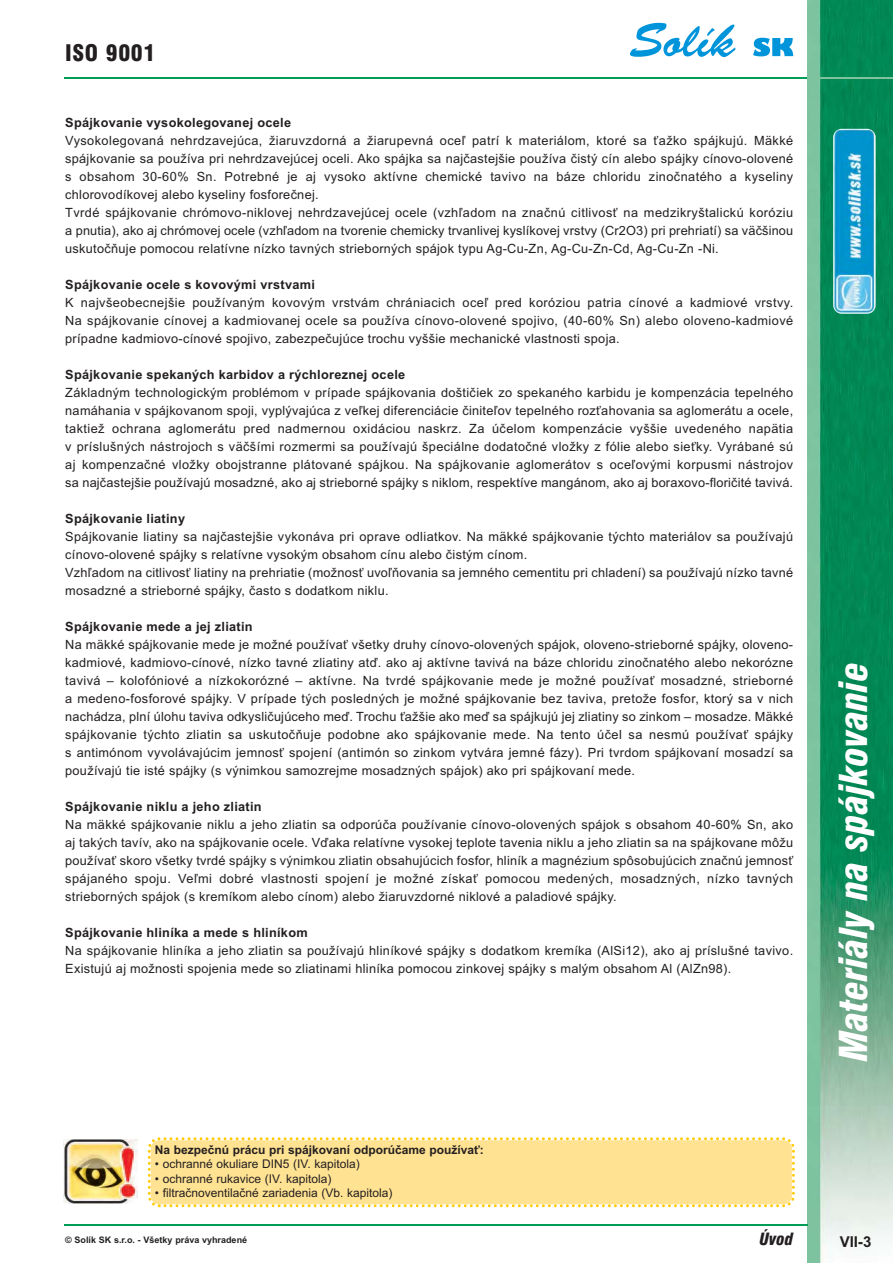
<style>
.page{position:relative;width:893px;height:1263px;background:#fff}
.page>*{position:absolute;margin:0;border:0;box-sizing:border-box;transform-origin:0 0}
.t1{font:italic 37.5px "Swis 721 Blk Cn EU";color:#fff}
.t2{font:21px "Swis 721 Blk Cn PL";letter-spacing:.03em;color:#231f20}
.t3{font:italic 16.5px "Swis 721 Blk Cn EU";color:#231f20}
.t4{font:700 15px "Arial";color:#231f20}
.t5{font:12.75px/18px "Arial";letter-spacing:.02em;color:#231f20;text-align:justify}
.t6{font:700 12.75px "Arial";letter-spacing:.02em;color:#231f20}
.t7{font:12px "Arial";color:#231f20}
.t8{font:700 12px "Arial";color:#231f20}
.t9{font:700 9px "Arial";color:#231f20}
</style>
<div class="page">
<img style="left:808px;top:0;width:85px;height:1263px">
<hr style="left:64px;top:77px;width:744px;height:1px;background:#009d57">
<hr style="left:808px;top:77px;width:85px;height:1px;background:#7cc39e">
<hr style="left:64px;top:1224px;width:744px;height:2px;background:#009d57">
<svg style="left:630px;top:23px;width:163px;height:34px"></svg>
<img style="left:833px;top:129px;width:42px;height:185px;border-radius:8px">
<svg style="left:147px;top:1137px;width:648px;height:71px;background:#ffe395"></svg>
<img style="left:64px;top:1139px;width:73px;height:65px">
<h2 class="t2" style="left:65px;top:40px;width:92px">ISO 9001</h2>
<p class="t6" style="left:65px;top:118px;width:227px">Spájkovanie vysokolegovanej ocele</p>
<p class="t5" style="left:65px;top:133px;width:729px;text-align:left">Vysokolegovaná nehrdzavejúca, žiaruvzdorná a žiarupevná oceľ patrí k materiálom, ktoré sa ťažko spájkujú. Mäkké spájkovanie sa používa pri nehrdzavejúcej oceli. Ako spájka sa najčastejšie používa čistý cín alebo spájky cínovo-olovené s obsahom 30-60% Sn. Potrebné je aj vysoko aktívne chemické tavivo na báze chloridu zinočnatého a kyseliny chlorovodíkovej alebo kyseliny fosforečnej.<br>Tvrdé spájkovanie chrómovo-niklovej nehrdzavejúcej ocele (vzhľadom na značnú citlivosť na medzikryštalickú koróziu a pnutia), ako aj chrómovej ocele (vzhľadom na tvorenie chemicky trvanlivej kyslíkovej vrstvy (Cr2O3) pri prehriatí) sa väčšinou uskutočňuje pomocou relatívne nízko tavných strieborných spájok typu Ag-Cu-Zn, Ag-Cu-Zn-Cd, Ag-Cu-Zn -Ni.</p>
<p class="t6" style="left:65px;top:280px;width:251px">Spájkovanie ocele s kovovými vrstvami</p>
<p class="t5" style="left:65px;top:295px;width:729px">K najvšeobecnejšie používaným kovovým vrstvám chrániacich oceľ pred koróziou patria cínové a kadmiové vrstvy.<br>Na spájkovanie cínovej a kadmiovanej ocele sa používa cínovo-olovené spojivo, (40-60% Sn) alebo oloveno-kadmiové prípadne kadmiovo-cínové spojivo, zabezpečujúce trochu vyššie mechanické vlastnosti spoja.</p>
<p class="t6" style="left:65px;top:370px;width:341px">Spájkovanie spekaných karbidov a rýchloreznej ocele</p>
<p class="t5" style="left:65px;top:384px;width:729px">Základným technologickým problémom v prípade spájkovania doštičiek zo spekaného karbidu je kompenzácia tepelného namáhania v spájkovanom spoji, vyplývajúca z veľkej diferenciácie činiteľov tepelného rozťahovania sa aglomerátu a ocele, taktiež ochrana aglomerátu pred nadmernou oxidáciou naskrz. Za účelom kompenzácie vyššie uvedeného napätia v príslušných nástrojoch s väčšími rozmermi sa používajú špeciálne dodatočné vložky z fólie alebo sieťky. Vyrábané sú aj kompenzačné vložky obojstranne plátované spájkou. Na spájkovanie aglomerátov s oceľovými korpusmi nástrojov sa najčastejšie používajú mosadzné, ako aj strieborné spájky s niklom, respektíve mangánom, ako aj boraxovo-floričité tavivá.</p>
<p class="t6" style="left:65px;top:514px;width:121px">Spájkovanie liatiny</p>
<p class="t5" style="left:65px;top:528px;width:729px;text-align:left">Spájkovanie liatiny sa najčastejšie vykonáva pri oprave odliatkov. Na mäkké spájkovanie týchto materiálov sa používajú cínovo-olovené spájky s relatívne vysokým obsahom cínu alebo čistým cínom.<br>Vzhľadom na citlivosť liatiny na prehriatie (možnosť uvoľňovania sa jemného cementitu pri chladení) sa používajú nízko tavné mosadzné a strieborné spájky, často s dodatkom niklu.</p>
<p class="t6" style="left:65px;top:622px;width:189px">Spájkovanie mede a jej zliatin</p>
<p class="t5" style="left:65px;top:636px;width:729px">Na mäkké spájkovanie mede je možné používať všetky druhy cínovo-olovených spájok, oloveno-strieborné spájky, oloveno&shy;kadmiové, kadmiovo-cínové, nízko tavné zliatiny atď. ako aj aktívne tavivá na báze chloridu zinočnatého alebo nekorózne tavivá – kolofóniové a nízkokorózné – aktívne. Na tvrdé spájkovanie mede je možné používať mosadzné, strieborné a medeno-fosforové spájky. V prípade tých posledných je možné spájkovanie bez taviva, pretože fosfor, ktorý sa v nich nachádza, plní úlohu taviva odkysličujúceho meď. Trochu ťažšie ako meď sa spájkujú jej zliatiny so zinkom – mosadze. Mäkké spájkovanie týchto zliatin sa uskutočňuje podobne ako spájkovanie mede. Na tento účel sa nesmú používať spájky s antimónom vyvolávajúcim jemnosť spojení (antimón so zinkom vytvára jemné fázy). Pri tvrdom spájkovaní mosadzí sa používajú tie isté spájky (s výnimkou samozrejme mosadzných spájok) ako pri spájkovaní mede.</p>
<p class="t6" style="left:65px;top:801px;width:198px">Spájkovanie niklu a jeho zliatin</p>
<p class="t5" style="left:65px;top:816px;width:729px">Na mäkké spájkovanie niklu a jeho zliatin sa odporúča používanie cínovo-olovených spájok s obsahom 40-60% Sn, ako aj takých tavív, ako na spájkovanie ocele. Vďaka relatívne vysokej teplote tavenia niklu a jeho zliatin sa na spájkovane môžu používať skoro všetky tvrdé spájky s výnimkou zliatin obsahujúcich fosfor, hliník a magnézium spôsobujúcich značnú jemnosť spájaného spoju. Veľmi dobré vlastnosti spojení je možné získať pomocou medených, mosadzných, nízko tavných strieborných spájok (s kremíkom alebo cínom) alebo žiaruvzdorné niklové a paladiové spájky.</p>
<p class="t6" style="left:65px;top:927px;width:244px">Spájkovanie hliníka a mede s hliníkom</p>
<p class="t5" style="left:65px;top:942px;width:729px">Na spájkovanie hliníka a jeho zliatin sa používajú hliníkové spájky s dodatkom kremíka (AlSi12), ako aj príslušné tavivo.<br>Existujú aj možnosti spojenia mede so zliatinami hliníka pomocou zinkovej spájky s malým obsahom Al (AlZn98).</p>
<p class="t8" style="left:155px;top:1145px;width:330px">Na bezpečnú prácu pri spájkovaní odporúčame používať:</p>
<p class="t7" style="left:155px;top:1160px;width:206px">• ochranné okuliare DIN5 (IV. kapitola)</p>
<p class="t7" style="left:155px;top:1174px;width:178px">• ochranné rukavice (IV. kapitola)</p>
<p class="t7" style="left:155px;top:1188px;width:239px">• filtračnoventilačné zariadenia (Vb. kapitola)</p>
<h1 class="t1" style="left:832px;top:1061px;width:401px;rotate:-90deg">Materiály na spájkovanie</h1>
<p class="t3" style="left:759px;top:1229px;width:36px">Úvod</p>
<p class="t9" style="left:65px;top:1237px;width:183px">© Solík SK s.r.o. - Všetky práva vyhradené</p>
<p class="t4" style="left:840px;top:1236px;width:33px">VII-3</p>
</div>
